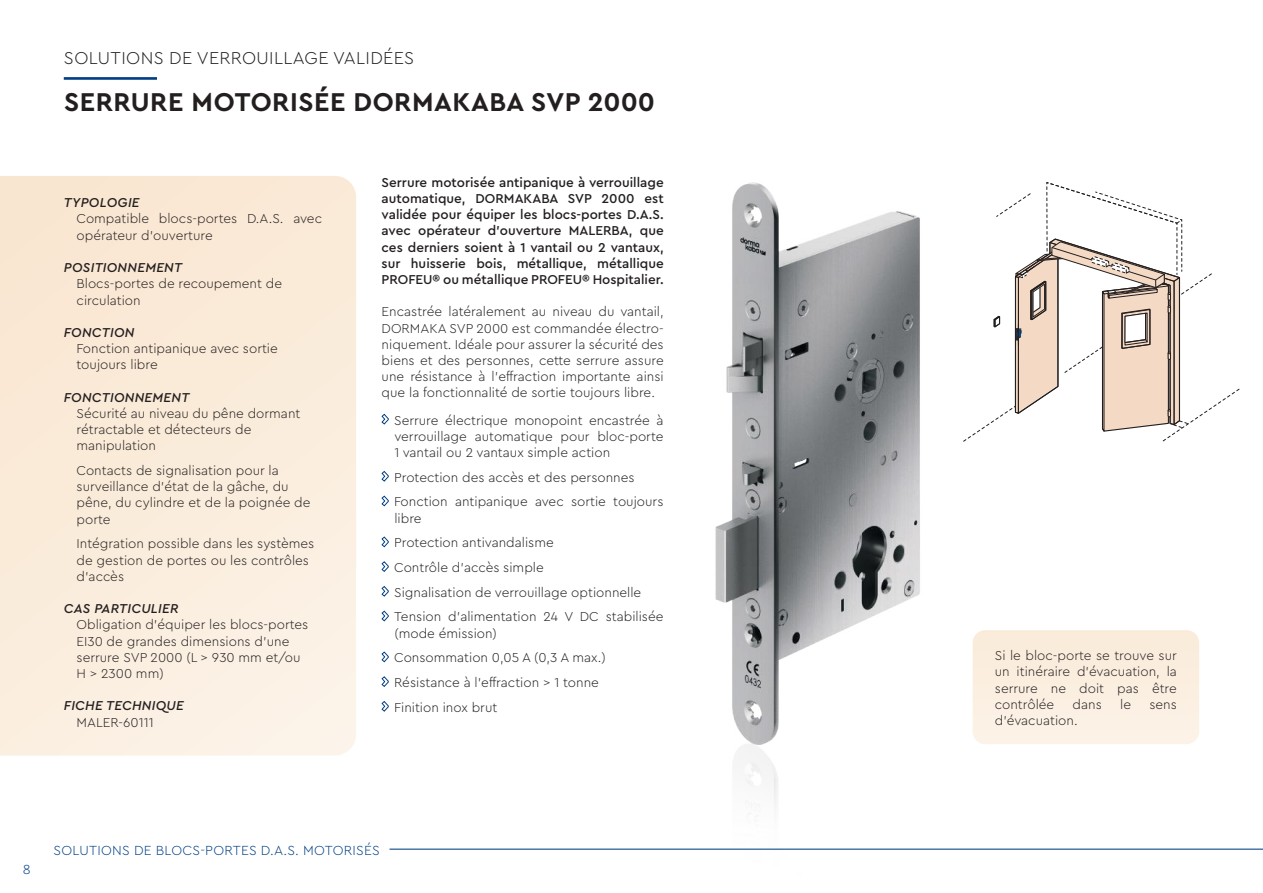
<style>
.page{position:relative;width:1263px;height:893px;background:#fff}
.page>*{position:absolute;margin:0;border:0;box-sizing:border-box;transform-origin:0 0}
.t1{font:700 27px "Cera PRO";letter-spacing:.02em;color:#241f1f}
.t2{font:300 18px "Cera PRO";letter-spacing:.02em;color:#241f1f}
.t3{font:300 13.8px "Cera PRO";letter-spacing:.02em;color:#003f84}
.t4{font:300 13.5px/16.2px "Cera PRO";color:#241f1f}
.t5{font:500 13.5px/16.2px "Cera PRO";color:#241f1f;text-align:justify}
.t6{font:italic 500 13.5px "Cera PRO";letter-spacing:.02em;color:#241f1f}
.s1{font-weight:900;font-size:19.5px;color:#003f84}
</style>
<div class="page">
<hr style="left:389px;top:849px;width:874px;height:1px;background:#003f84">
<div style="left:1030px;top:630px;width:169px;height:114px;background:#fbefe1"></div>
<hr style="left:64px;top:77px;width:93px;height:3px;background:#003f84">
<img style="left:689px;top:182px;width:341px;height:668px">
<svg style="left:0;top:176px;width:356px;height:580px;background:#faecdb"></svg>
<svg style="left:939px;top:182px;width:301px;height:260px"></svg>
<h2 class="t2" style="left:64px;top:46px;width:352px">SOLUTIONS DE VERROUILLAGE VALIDÉES</h2>
<h1 class="t1" style="left:64px;top:84px;width:592px">SERRURE MOTORISÉE DORMAKABA SVP 2000</h1>
<p class="t6" style="left:64px;top:194px;width:77px">TYPOLOGIE</p>
<p class="t4" style="left:77px;top:210px;width:247px">Compatible blocs-portes D.A.S. avec opérateur d’ouverture</p>
<p class="t6" style="left:64px;top:259px;width:120px">POSITIONNEMENT</p>
<p class="t4" style="left:77px;top:275px;width:207px">Blocs-portes de recoupement de circulation</p>
<p class="t6" style="left:64px;top:323px;width:72px">FONCTION</p>
<p class="t4" style="left:77px;top:340px;width:203px">Fonction antipanique avec sortie toujours libre</p>
<p class="t6" style="left:64px;top:388px;width:127px">FONCTIONNEMENT</p>
<p class="t4" style="left:77px;top:405px;width:225px">Sécurité au niveau du pêne dormant rétractable et détecteurs de manipulation</p>
<p class="t4" style="left:77px;top:462px;width:236px">Contacts de signalisation pour la surveillance d’état de la gâche, du pêne, du cylindre et de la poignée de porte</p>
<p class="t4" style="left:77px;top:535px;width:239px">Intégration possible dans les systèmes de gestion de portes ou les contrôles d’accès</p>
<p class="t6" style="left:64px;top:600px;width:116px">CAS PARTICULIER</p>
<p class="t4" style="left:77px;top:616px;width:233px">Obligation d’équiper les blocs-portes<br>EI30 de grandes dimensions d’une serrure SVP 2000 (L &gt; 930 mm et/ou<br>H &gt; 2300 mm)</p>
<p class="t6" style="left:64px;top:697px;width:121px">FICHE TECHNIQUE</p>
<p class="t4" style="left:77px;top:713px;width:79px">MALER-60111</p>
<p class="t5" style="left:382px;top:174px;width:284px">Serrure motorisée antipanique à verrouillage automatique, DORMAKABA SVP 2000 est validée pour équiper les blocs-portes D.A.S. avec opérateur d’ouverture MALERBA, que ces derniers soient à 1 vantail ou 2 vantaux, sur huisserie bois, métallique, métallique PROFEU® ou métallique PROFEU® Hospitalier.</p>
<p class="t4" style="left:382px;top:303px;width:284px;text-align:justify">Encastrée latéralement au niveau du vantail, DORMAKA SVP 2000 est commandée électro&shy;niquement. Idéale pour assurer la sécurité des biens et des personnes, cette serrure assure une résistance à l’effraction importante ainsi que la fonctionnalité de sortie toujours libre.</p>
<p class="t4" style="left:394px;top:411px;width:271px;text-align:justify;text-indent:-13px"><span class="s1">›</span> Serrure électrique monopoint encastrée à verrouillage automatique pour bloc-porte 1 vantail ou 2 vantaux simple action</p>
<p class="t4" style="left:382px;top:464px;width:283px;line-height:24.8px"><span class="s1">›</span> Protection des accès et des personnes<br><span class="s1">›</span> Fonction antipanique avec sortie toujours</p>
<p class="t4" style="left:382px;top:505px;width:283px;line-height:24.8px;text-indent:13px">libre<br><span class="s1">›</span> Protection antivandalisme<br><span class="s1">›</span> Contrôle d’accès simple<br><span class="s1">›</span> Signalisation de verrouillage optionnelle<br><span class="s1">›</span> Tension d’alimentation 24 V DC stabilisée</p>
<p class="t4" style="left:382px;top:620px;width:226px;line-height:24.8px;text-indent:13px">(mode émission)<br><span class="s1">›</span> Consommation 0,05 A (0,3 A max.) <span class="s1">›</span> Résistance à l’effraction &gt; 1 tonne <span class="s1">›</span> Finition inox brut</p>
<p class="t3" style="left:23px;top:860px;width:9px">8</p>
<p class="t3" style="left:53px;top:841px;width:328px">SOLUTIONS DE BLOCS-PORTES D.A.S. MOTORISÉS</p>
<p class="t4" style="left:995px;top:647px;width:184px;text-align:justify">Si le bloc-porte se trouve sur un itinéraire d’évacuation, la serrure ne doit pas être contrôlée</p>
<p class="t4" style="left:1073px;top:696px;width:31px">dans</p>
<p class="t4" style="left:1120px;top:696px;width:12px">le</p>
<p class="t4" style="left:1149px;top:696px;width:29px">sens</p>
<p class="t4" style="left:995px;top:712px;width:84px">d’évacuation.</p>
</div>
